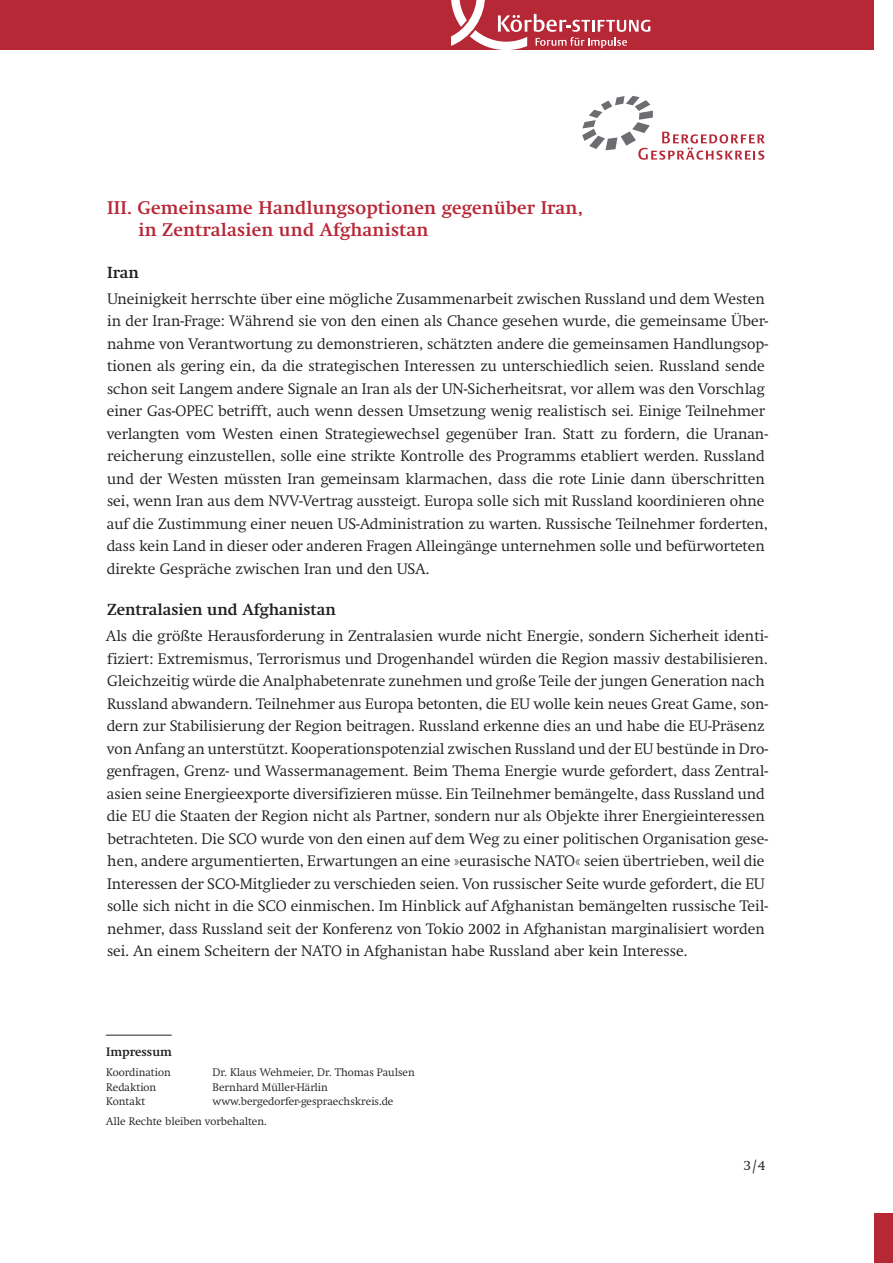
<style>
.page{position:relative;width:893px;height:1263px;background:#fff}
.page>*{position:absolute;margin:0;border:0;box-sizing:border-box;transform-origin:0 0}
.t1{font:700 18px/22.5px "Swift T";letter-spacing:.01em;color:#b72837}
.t2{font:700 15.75px "Swift T";color:#231f20}
.t3{font:300 15px/22.5px "Swift T";color:#231f20}
.t4{font:300 13.5px "Swift T";color:#231f20}
.t5{font:700 12px "Swift T";letter-spacing:.025em;color:#231f20}
.t6{font:300 10.8px/20.2px "Swift T";color:#231f20}
</style>
<div class="page">
<div style="left:0;top:0;width:874px;height:50px;background:#b72837"></div>
<div style="left:874px;top:1213px;width:19px;height:50px;background:#b72837"></div>
<svg style="left:451px;top:0;width:199px;height:50px"></svg>
<svg style="left:582px;top:96px;width:183px;height:64px"></svg>
<hr style="left:106px;top:1035px;width:66px;height:1px;background:#231f20">
<p class="t1" style="left:138px;top:196px;width:446px;text-indent:-31px">III . Gemeinsame Handlungsoptionen gegenüber Iran, in Zentralasien und Afghanistan</p>
<p class="t2" style="left:107px;top:263px;width:33px">Iran</p>
<p class="t3" style="left:107px;top:288px;width:663px">Uneinigkeit herrschte über eine mögliche Zusammenarbeit zwischen Russland und dem Westen in der Iran-Frage: Während sie von den einen als Chance gesehen wurde, die gemeinsame Über&shy;nahme von Verantwortung zu demonstrieren, schätzten andere die gemeinsamen Handlungsop&shy;tionen als gering ein, da die strategischen Interessen zu unterschiedlich seien. Russland sende schon seit Langem andere Signale an Iran als der UN-Sicherheitsrat, vor allem was den Vorschlag einer Gas-Opec</p>
<p class="t3" style="left:107px;top:400px;width:663px;text-indent:111px">betrifft, auch wenn dessen Umsetzung wenig realistisch sei. Einige Teilnehmer verlangten vom Westen einen Strategiewechsel gegenüber Iran. Statt zu fordern, die Uranan&shy;reicherung einzustellen, solle eine strikte Kontrolle des Programms etabliert werden. Russland und der Westen müssten Iran gemeinsam klarmachen, dass die rote Linie dann überschritten sei, wenn Iran aus dem NVV-Vertrag aussteigt. Europa solle sich mit Russland koordinieren ohne auf die Zustimmung einer neuen US-Administration zu warten. Russische Teilnehmer forderten, dass kein Land in dieser oder anderen Fragen Alleingänge unternehmen solle und befürworteten direkte Gespräche zwischen Iran und den USA.</p>
<p class="t2" style="left:107px;top:600px;width:230px">Zentralasien und Afghanistan</p>
<p class="t3" style="left:106px;top:625px;width:663px">Als die größte Herausforderung in Zentralasien wurde nicht Energie, sondern Sicherheit identi&shy;fiziert: Extremismus, Terrorismus und Drogenhandel würden die Region massiv destabilisieren.<br>Gleichzeitig würde die Analphabetenrate zunehmen und große Teile der jungen Generation nach Russland abwandern. Teilnehmer aus Europa betonten, die EU wolle kein neues Great Game, son&shy;dern zur Stabilisierung der Region beitragen. Russland erkenne dies an und habe die EU-Präsenz von Anfang an unterstützt. Kooperationspotenzial zwischen Russland und der EU bestünde in Dro&shy;genfragen, Grenz- und Wassermanagement. Beim Thema Energie wurde gefordert, dass Zentral&shy;asien seine Energieexporte diversifizieren müsse. Ein Teilnehmer bemängelte, dass Russland und die EU die Staaten der Region nicht als Partner, sondern nur als Objekte ihrer Energie-interessen betrachteten. Die SCO wurde von den einen auf dem Weg zu einer politischen Organisation gese&shy;hen, andere argumentierten, Erwartungen an eine »eurasische NATO« seien übertrieben, weil die Interessen der SCO-Mitglieder zu verschieden seien. Von russischer Seite wurde gefordert, die EU solle sich nicht in die SCO einmischen. Im Hinblick auf Afghanistan bemängelten russische Teil&shy;nehmer, dass Russland seit der Konferenz von Tokio 2002 in Afghanistan marginalisiert worden sei. An einem Scheitern der NATO in Afghanistan habe Russland aber kein Interesse.</p>
<p class="t5" style="left:106px;top:1045px;width:66px">Impressum</p>
<p class="t6" style="left:106px;top:1062px;width:66px">Koordination</p>
<p class="t6" style="left:213px;top:1062px;width:204px">Dr. Klaus Wehmeier, Dr. Thomas Paulsen</p>
<p class="t6" style="left:106px;top:1077px;width:52px">Redaktion</p>
<p class="t6" style="left:213px;top:1077px;width:117px">Bernhard Müller-Härlin</p>
<p class="t6" style="left:106px;top:1091px;width:41px">Kontakt</p>
<p class="t6" style="left:106px;top:1091px;width:289px;text-indent:106px">www.bergedorfer-gespraechskreis.de<br>Alle Rechte bleiben vorbehalten.</p>
<p class="t4" style="left:753px;top:1158px;width:14px">/ 4</p>
</div>
